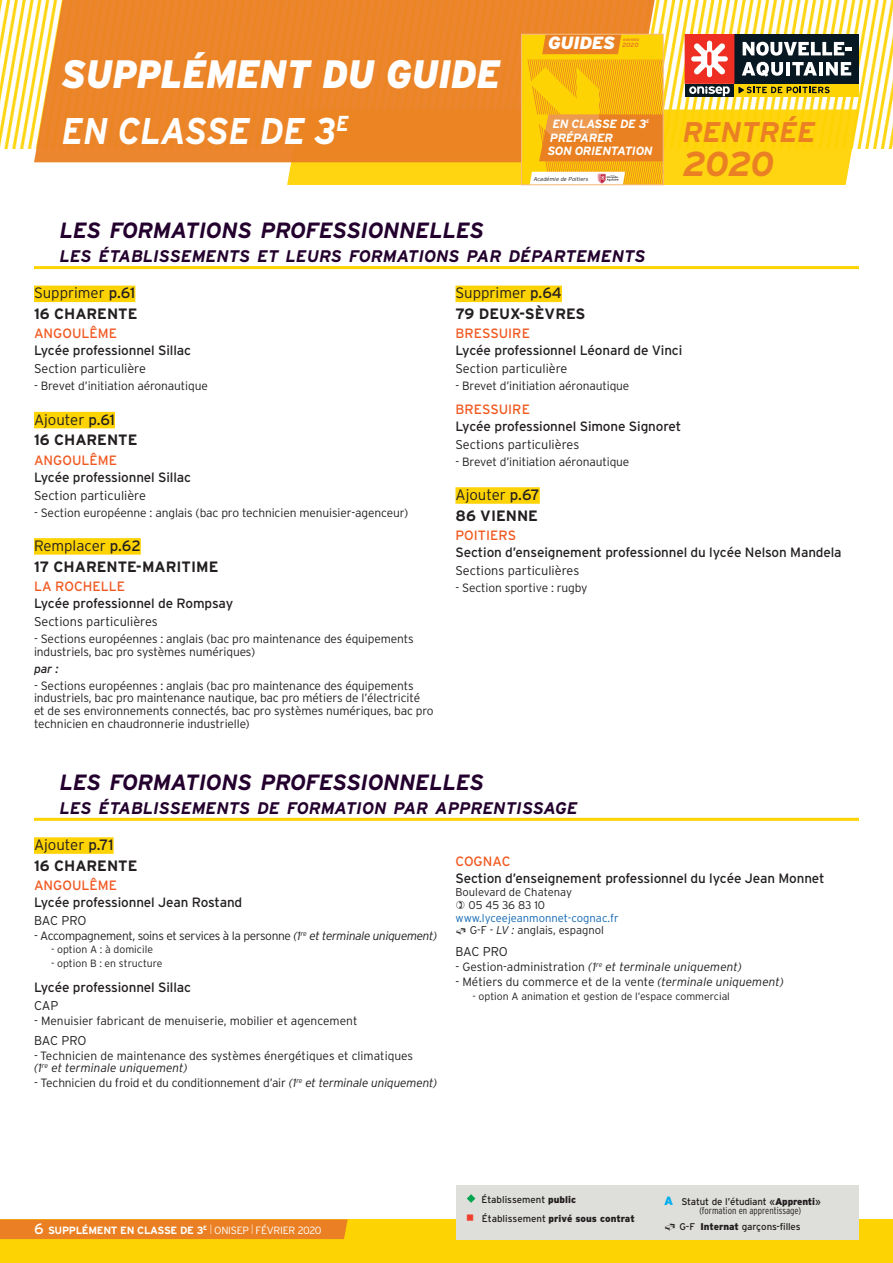
<style>
.page{position:relative;width:893px;height:1263px;background:#fff}
.page>*{position:absolute;margin:0;border:0;box-sizing:border-box;transform-origin:0 0}
.t1{font:italic 900 39.6px "Interstate";letter-spacing:-.005em;color:#fff;scale:.91 1}
.t2{font:italic 700 37.2px "Interstate";letter-spacing:-.005em;color:#fff;scale:.91 1}
.t3{font:italic 700 34.5px "Interstate";color:#ea8023}
.t4{font:italic 700 28.5px "Interstate";letter-spacing:-.01em;color:#ea8023}
.t5{font:italic 700 22.05px "Interstate";letter-spacing:-.015em;color:#23002d}
.t6{font:italic 900 17.7px "Interstate";letter-spacing:-.01em;color:#fff}
.t7{font:italic 700 16.8px "Interstate";color:#23002d}
.t8{font:700 15px/20.7px "Interstate";color:#231f20}
.t9{font:13.5px "Interstate";letter-spacing:-.01em;color:#231f20}
.t10{font:13.5px "Interstate";color:#f15921}
.t11{font:300 12.75px "Interstate";color:#231f20}
.t12{font:300 12px/12.8px "Interstate";letter-spacing:-.01em;color:#231f20}
.t13{font:300 12px "Interstate";letter-spacing:-.03em;color:#231f20}
.t14{font:italic 300 12px "Interstate";color:#231f20}
.t15{font:italic 700 12px/13.5px "Interstate";letter-spacing:-.025em;color:#fff}
.t16{font:italic 12px "Interstate";color:#231f20}
.t17{font:300 11.25px/12.8px "Interstate";color:#1167b3;text-align:center}
.t18{font:300 11.25px/12.8px "Interstate";color:#231f20}
.t19{font:300 10.5px "Interstate";color:#231f20}
.t20{font:700 10.5px "Interstate";letter-spacing:-.03em;color:#fff}
.t21{font:9.75px/19.2px "Interstate";letter-spacing:-.015em;color:#231f20}
.t22{font:300 condensed 9.75px/9px "Interstate";color:#231f20}
.t23{font:italic 700 6.3px "Interstate";color:#e98123}
.t24{font:italic 300 5.7px "Interstate";color:#231f20}
.t25{font:italic 700 4.8px "Interstate";color:#fff}
.t26{font:italic 900 3.3px "Interstate";letter-spacing:-.015em;color:#e98123}
.s1{font-weight:300}
.s2{font-weight:400}
.s3{font-style:italic}
.s4{color:#231f20}
.s5{font-style:italic;color:#231f20}
.s6{font-style:normal}
.s7{font-weight:400;font-size:15px}
.s8{font-weight:300;font-size:13.5px}
.s9{font-weight:900}
.s10{font-weight:900;font-stretch:normal;font-size:12px;color:#00aeef}
.s11{font-weight:400;font-stretch:normal}
.s12{font-weight:900;font-stretch:normal}
</style>
<div class="page">
<hr style="left:34px;top:266px;width:825px;height:3px;background:#fed304">
<div style="left:34px;top:286px;width:101px;height:16px;background:#fed304"></div>
<div style="left:34px;top:412px;width:81px;height:16px;background:#fed304"></div>
<div style="left:34px;top:538px;width:107px;height:17px;background:#fed304"></div>
<div style="left:455px;top:286px;width:107px;height:16px;background:#fed304"></div>
<div style="left:455px;top:487px;width:85px;height:17px;background:#fed304"></div>
<hr style="left:34px;top:818px;width:825px;height:3px;background:#fed304">
<div style="left:34px;top:837px;width:80px;height:17px;background:#fed304"></div>
<div style="left:0;top:1219px;width:893px;height:44px;background:#fed304"></div>
<div style="left:0;top:1219px;width:348px;height:20px;background:#ea8023"></div>
<div style="left:456px;top:1185px;width:403px;height:54px;background:#dededa"></div>
<svg style="left:467px;top:1194px;width:8px;height:9px"></svg>
<img style="left:0;top:0;width:893px;height:149px">
<svg style="left:34px;top:0;width:621px;height:162px;background:#eb8a2f"></svg>
<svg style="left:287px;top:34px;width:572px;height:151px;background:#e5a22b"></svg>
<div style="left:521px;top:34px;width:142px;height:151px;border:1px solid #f5b985"></div>
<h1 class="t1" style="left:62px;top:50px;width:484px">SUPPLÉMENT DU GUIDE</h1>
<h2 class="t2" style="left:62px;top:108px;width:317px">EN CLASSE DE 3<sup>E</sup></h2>
<h3 class="t6" style="left:548px;top:32px;width:69px">GUIDES</h3>
<p class="t26" style="left:623px;top:37px;width:17px">RENTRÉE</p>
<p class="t23" style="left:622px;top:41px;width:18px">2020</p>
<p class="t15" style="left:552px;top:117px;width:96px">EN CLASSE DE 3</p>
<p class="t25" style="left:646px;top:119px;width:5px">E</p>
<p class="t15" style="left:547px;top:131px;width:107px">PRÉPARER<br>SON ORIENTATION</p>
<p class="t24" style="left:533px;top:175px;width:57px">Académie de Poitiers</p>
<h3 class="t4" style="left:682px;top:115px;width:135px">RENTRÉE</h3>
<h3 class="t3" style="left:682px;top:143px;width:93px">2020</h3>
<h3 class="t5" style="left:60px;top:217px;width:426px">LES FORMATIONS PROFESSIONNELLES</h3>
<h3 class="t7" style="left:60px;top:246px;width:587px">LES ÉTABLISSEMENTS ET LEURS FORMATIONS PAR DÉPARTEMENTS</h3>
<p class="t8" style="left:34px;top:283px;width:105px"><span class="s1">Supprimer</span> <span class="s2">p.61<br></span>16 CHARENTE</p>
<p class="t10" style="left:34px;top:325px;width:85px">Angoulême</p>
<p class="t9" style="left:34px;top:342px;width:159px">Lycée professionnel Sillac</p>
<p class="t11" style="left:34px;top:361px;width:114px">Section particulière</p>
<p class="t12" style="left:34px;top:379px;width:175px">- Brevet d’initiation aéronautique</p>
<p class="t8" style="left:34px;top:409px;width:105px"><span class="s1">Ajouter</span> <span class="s2">p.61<br></span>16 CHARENTE</p>
<p class="t10" style="left:34px;top:452px;width:85px">Angoulême</p>
<p class="t9" style="left:34px;top:469px;width:159px">Lycée professionnel Sillac</p>
<p class="t11" style="left:34px;top:487px;width:114px">Section particulière</p>
<p class="t12" style="left:34px;top:506px;width:376px">- Section européenne : anglais (bac pro technicien menuisier-agenceur)</p>
<p class="t8" style="left:34px;top:535px;width:186px"><span class="s1">Remplacer</span> <span class="s2">p.62<br></span>17 CHARENTE-MARITIME</p>
<p class="t10" style="left:34px;top:578px;width:93px">la rochelle</p>
<p class="t9" style="left:34px;top:595px;width:201px">Lycée professionnel de Rompsay</p>
<p class="t11" style="left:34px;top:613px;width:125px">Sections particulières</p>
<p class="t12" style="left:34px;top:632px;width:381px">- Sections européennes : anglais (bac pro maintenance des équipements industriels, bac pro systèmes numériques)</p>
<p class="t16" style="left:34px;top:661px;width:26px">par :</p>
<p class="t12" style="left:34px;top:679px;width:401px">- Sections européennes : anglais (bac pro maintenance des équipements industriels, bac pro maintenance nautique, bac pro métiers de l’électricité et de ses environnements connectés, bac pro systèmes numériques, bac pro technicien en chaudronnerie industrielle)</p>
<p class="t8" style="left:455px;top:283px;width:131px"><span class="s1">Supprimer</span> <span class="s2">p.64<br></span>79 DEUX-SÈVRES</p>
<p class="t10" style="left:455px;top:325px;width:76px">bressuire</p>
<p class="t9" style="left:455px;top:342px;width:228px">Lycée professionnel Léonard de Vinci</p>
<p class="t11" style="left:455px;top:361px;width:114px">Section particulière</p>
<p class="t12" style="left:455px;top:379px;width:175px">- Brevet d’initiation aéronautique</p>
<p class="t10" style="left:455px;top:401px;width:76px">bressuire</p>
<p class="t9" style="left:455px;top:418px;width:227px">Lycée professionnel Simone Signoret</p>
<p class="t11" style="left:455px;top:436px;width:125px">Sections particulières</p>
<p class="t12" style="left:455px;top:455px;width:175px">- Brevet d’initiation aéronautique</p>
<p class="t8" style="left:455px;top:484px;width:86px"><span class="s1">Ajouter</span> <span class="s2">p.67<br></span>86 VIENNE</p>
<p class="t10" style="left:455px;top:527px;width:52px">poitiers</p>
<p class="t9" style="left:455px;top:544px;width:388px">Section d’enseignement professionnel du lycée Nelson Mandela</p>
<p class="t11" style="left:455px;top:563px;width:125px">Sections particulières</p>
<p class="t12" style="left:455px;top:581px;width:134px">- Section sportive : rugby</p>
<h3 class="t5" style="left:60px;top:768px;width:426px">LES FORMATIONS PROFESSIONNELLES</h3>
<h3 class="t7" style="left:60px;top:797px;width:520px">LES ÉTABLISSEMENTS DE FORMATION PAR APPRENTISSAGE</h3>
<p class="t8" style="left:34px;top:834px;width:105px"><span class="s1">Ajouter</span> <span class="s2">p.71<br></span>16 CHARENTE</p>
<p class="t10" style="left:34px;top:877px;width:85px">Angoulême</p>
<p class="t9" style="left:34px;top:894px;width:210px">Lycée professionnel Jean Rostand</p>
<p class="t11" style="left:34px;top:913px;width:52px">BAC PRO</p>
<p class="t13" style="left:34px;top:928px;width:405px">- Accompagnement, soins et services à la personne <span class="s3">(1</span><sup>re</sup> <span class="s3">et terminale uniquement)</span></p>
<p class="t19" style="left:51px;top:943px;width:104px">- option A : à domicile</p>
<p class="t19" style="left:51px;top:956px;width:113px">- option B : en structure</p>
<p class="t9" style="left:34px;top:979px;width:159px">Lycée professionnel Sillac</p>
<p class="t11" style="left:34px;top:998px;width:24px">CAP</p>
<p class="t12" style="left:34px;top:1014px;width:325px">- Menuisier fabricant de menuiserie, mobilier et agencement</p>
<p class="t11" style="left:34px;top:1032px;width:52px">BAC PRO</p>
<p class="t12" style="left:34px;top:1049px;width:381px">- Technicien de maintenance des systèmes énergétiques et climatiques <span class="s3">(1</span><sup>re</sup> <span class="s3">et terminale uniquement)</span></p>
<p class="t12" style="left:34px;top:1076px;width:405px">- Technicien du froid et du conditionnement d’air <span class="s3">(1</span><sup>re</sup> <span class="s3">et terminale uniquement)</span></p>
<p class="t10" style="left:455px;top:853px;width:28px">cognac</p>
<p class="t9" style="left:455px;top:870px;width:371px">Section d’enseignement professionnel du lycée Jean Monnet</p>
<p class="t18" style="left:469px;top:886px;width:105px;text-indent:-13px">Boulevard de Chatenay<br>05 45 36 83 10</p>
<p class="t17" style="left:455px;top:911px;width:165px">www.lyceejeanmonnet-cognac.fr<br><span class="s4">G-F -</span> <span class="s5">LV :</span> <span class="s4">anglais, espagnol</span></p>
<p class="t11" style="left:455px;top:944px;width:52px">BAC PRO</p>
<p class="t14" style="left:455px;top:960px;width:288px"><span class="s6">- Gestion-administration</span> (1<sup>re</sup> et terminale uniquement)</p>
<p class="t12" style="left:455px;top:975px;width:330px">- Métiers du commerce et de la vente <span class="s3">(terminale uniquement)</span></p>
<p class="t19" style="left:472px;top:989px;width:259px">- option A animation et gestion de l’espace commercial</p>
<p class="t20" style="left:34px;top:1224px;width:289px"><span class="s7">6</span> SUPPLÉMENT EN CLASSE DE 3<sup>E</sup> <span class="s8">l</span> <span class="s1">on isep</span> <span class="s8">l</span> <span class="s1">février 2020</span></p>
<p class="t21" style="left:481px;top:1189px;width:155px">établissement <span class="s9">public </span>établissement <span class="s9">privé sous contrat</span></p>
<p class="t22" style="left:699px;top:1197px;width:123px;text-indent:-35px"><span class="s10">A</span> <span class="s11">Statut de l’étudiant «</span><span class="s12">Apprenti</span><span class="s11">» </span>(formation en apprentissage)</p>
<p class="t21" style="left:679px;top:1216px;width:123px">G-F <span class="s9">Internat</span> garçons-filles</p>
</div>
